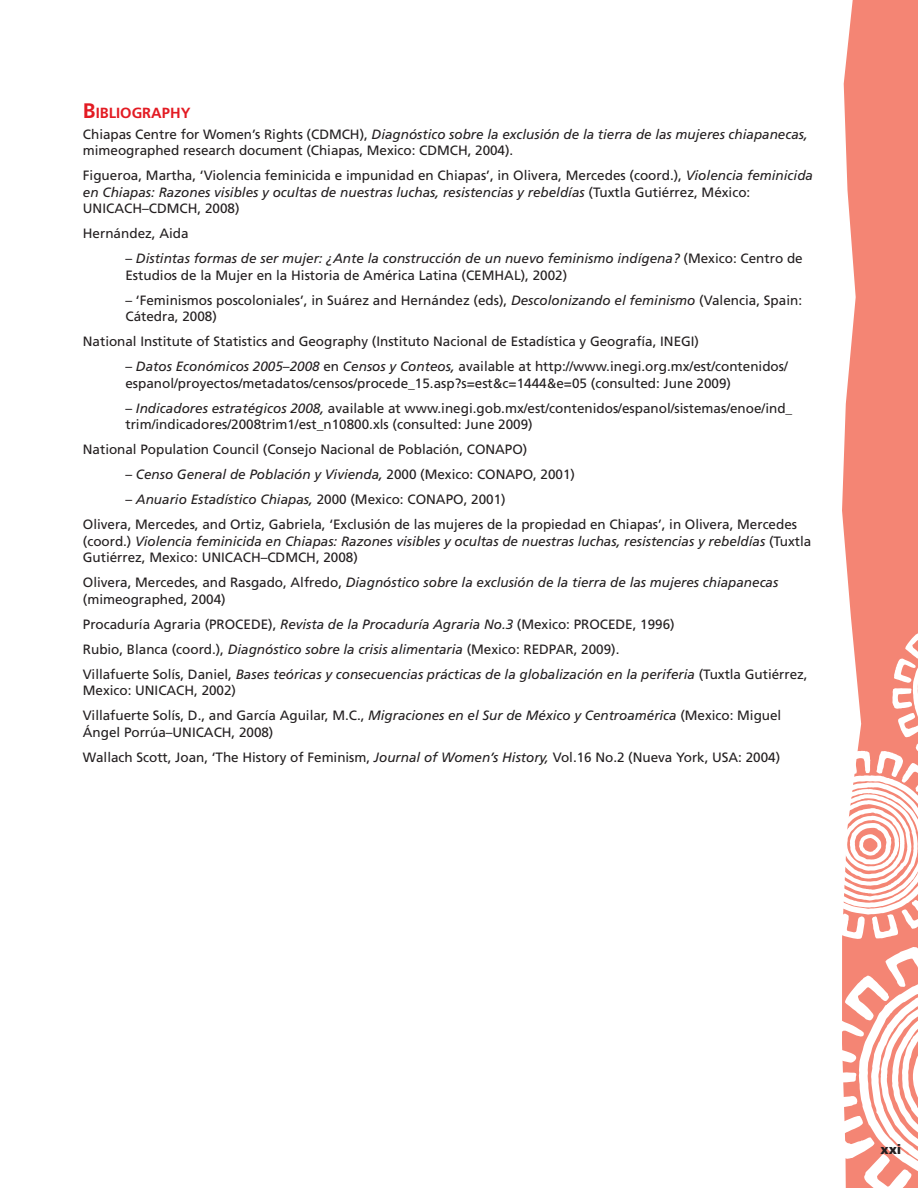
<style>
.page{position:relative;width:918px;height:1188px;background:#fff}
.page>*{position:absolute;margin:0;border:0;box-sizing:border-box;transform-origin:0 0}
.t1{font:700 14.7px "Frutiger";color:#e31b23}
.t2{font:13.5px/16.5px "Frutiger";color:#231f20}
.t3{font:italic 13.5px/16.5px "Frutiger";color:#231f20}
.t4{font:900 13.5px "Frutiger";color:#231f20}
.s1{font-size:21px}
.s2{font-style:italic}
.s3{font-style:normal}
</style>
<div class="page">
<svg style="left:842px;top:0;width:76px;height:947px;background:#f59081"></svg>
<svg style="left:842px;top:947px;width:76px;height:241px"></svg>
<svg style="left:842px;top:629px;width:76px;height:311px"></svg>
<p class="t1" style="left:83px;top:107px;width:109px"><span class="s1">B</span>IBLIOGRAPHY</p>
<p class="t2" style="left:83px;top:127px;width:726px">Chiapas Centre for Women’s Rights (CDMCH), <span class="s2">Diagnóstico sobre la exclusión de la tierra de las mujeres chiapanecas, </span>mimeographed research document (Chiapas, Mexico: CDMCH, 2004).</p>
<p class="t2" style="left:83px;top:168px;width:732px">Figueroa, Martha, ‘Violencia feminicida e impunidad en Chiapas’, in Olivera, Mercedes (coord.), <span class="s2">Violencia feminicida en Chiapas: Razones visibles y ocultas de nuestras luchas, resistencias y rebeldías</span> (Tuxtla Gutiérrez, México:<br>UNICACH–CDMCH, 2008)</p>
<p class="t2" style="left:83px;top:226px;width:107px">Hernández, Aida</p>
<p class="t2" style="left:125px;top:251px;width:679px">– <span class="s2">Distintas formas de ser mujer: ¿Ante la construcción de un nuevo feminismo indígena?</span> (Mexico: Centro de<br>Estudios de la Mujer en la Historia de América Latina (CEMHAL), 2002)</p>
<p class="t2" style="left:125px;top:293px;width:678px">– ‘Feminismos poscoloniales’, in Suárez and Hernández (eds), <span class="s2">Descolonizando el feminismo</span> (Valencia, Spain:<br>Cátedra, 2008)</p>
<p class="t2" style="left:83px;top:334px;width:618px">National Institute of Statistics and Geography (Instituto Nacional de Estadística y Geografía, INEGI)</p>
<p class="t2" style="left:125px;top:359px;width:664px">– <span class="s2">Datos Económicos 2005–2008</span> en <span class="s2">Censos y Conteos,</span> available at http://www.inegi.org.mx/est/contenidos/ espanol/proyectos/metadatos/censos/procede_15.asp?s=est&amp;c=1444&amp;e=05 (consulted: June 2009)</p>
<p class="t2" style="left:125px;top:401px;width:668px">– <span class="s2">Indicadores estratégicos 2008,</span> available at www.inegi.gob.mx/est/contenidos/espanol/sistemas/enoe/ind_ trim/indicadores/2008trim1/est_n10800.xls (consulted: June 2009)</p>
<p class="t2" style="left:83px;top:442px;width:446px">National Population Council (Consejo Nacional de Población, CONAPO)</p>
<p class="t3" style="left:125px;top:467px;width:451px"><span class="s3">–</span> Censo General de Población y Vivienda, <span class="s3">2000 (Mexico: CONAPO, 2001)</span></p>
<p class="t2" style="left:83px;top:488px;width:716px;line-height:25px;text-indent:43px">– <span class="s2">Anuario Estadístico Chiapas,</span> 2000 (Mexico: CONAPO, 2001)<br>Olivera, Mercedes, and Ortiz, Gabriela, ‘Exclusión de las mujeres de la propiedad en Chiapas’, in Olivera, Mercedes</p>
<p class="t3" style="left:83px;top:534px;width:730px"><span class="s3">(coord.)</span> Violencia feminicida en Chiapas: Razones visibles y ocultas de nuestras luchas, resistencias y rebeldías <span class="s3">(Tuxtla<br>Gutiérrez, Mexico: UNICACH–CDMCH, 2008)</span></p>
<p class="t3" style="left:83px;top:575px;width:697px"><span class="s3">Olivera, Mercedes, and Rasgado, Alfredo,</span> Diagnóstico sobre la exclusión de la tierra de las mujeres chiapanecas <span class="s3">(mimeographed, 2004)</span></p>
<p class="t3" style="left:83px;top:612px;width:726px;line-height:25px"><span class="s3">Procaduría Agraria (PROCEDE),</span> Revista de la Procaduría Agraria No.3 <span class="s3">(Mexico: PROCEDE, 1996)<br>Rubio, Blanca (coord.),</span> Diagnóstico sobre la crisis alimentaria <span class="s3">(Mexico: REDPAR, 2009).<br>Villafuerte Solís, Daniel,</span> Bases teóricas y consecuencias prácticas de la globalización en la periferia <span class="s3">(Tuxtla Gutiérrez,</span></p>
<p class="t2" style="left:83px;top:679px;width:700px;line-height:25px">Mexico: UNICACH, 2002)<br>Villafuerte Solís, D., and García Aguilar, M.C., <span class="s2">Migraciones en el Sur de México y Centroamérica</span> (Mexico: Miguel</p>
<p class="t2" style="left:83px;top:720px;width:699px;line-height:25px">Ángel Porrúa–UNICACH, 2008)<br>Wallach Scott, Joan, ‘The History of Feminism, <span class="s2">Journal of Women’s History,</span> Vol.16 No.2 (Nueva York, USA: 2004)</p>
<p class="t4" style="left:880px;top:1144px;width:23px">xxi</p>
</div>
